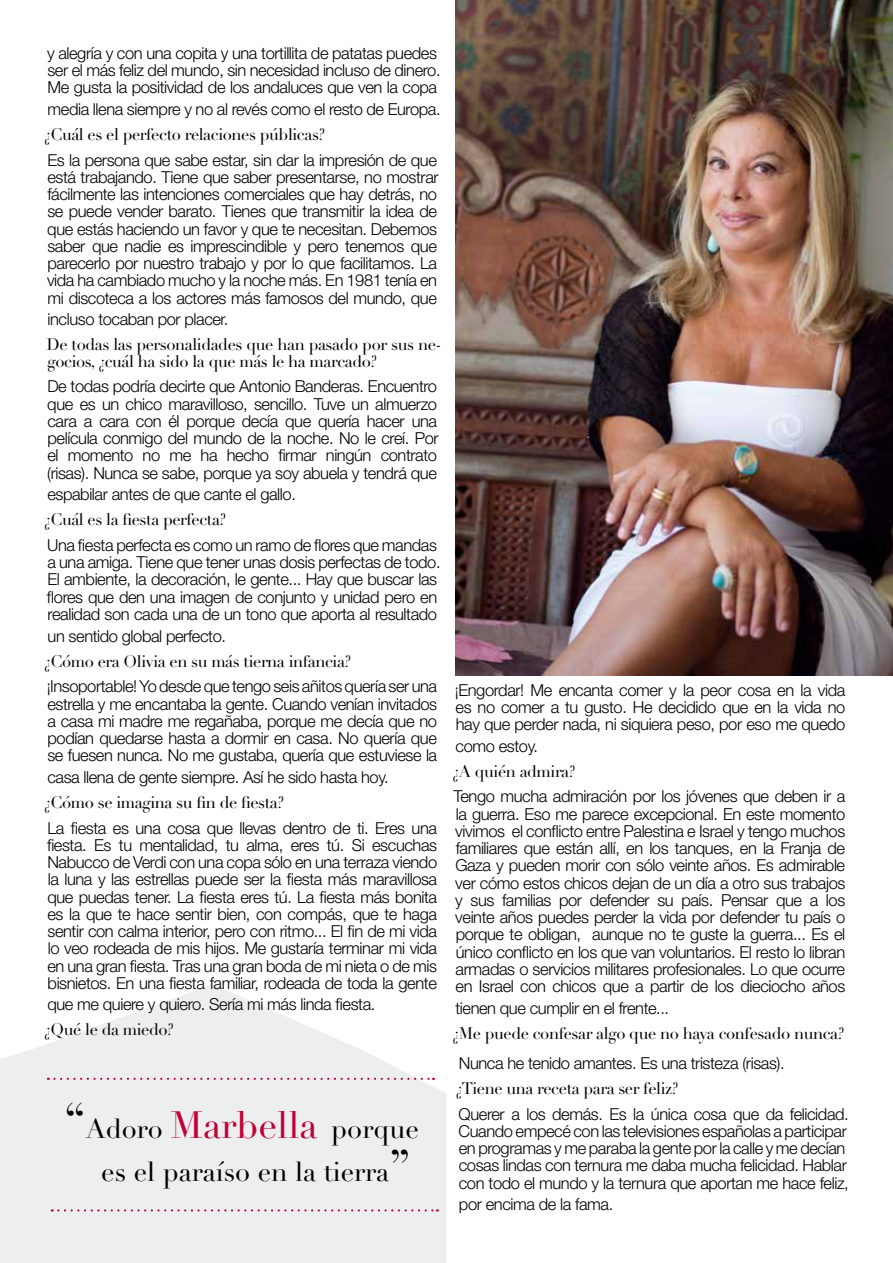
<style>
.page{position:relative;width:893px;height:1263px;background:#fff}
.page>*{position:absolute;margin:0;border:0;box-sizing:border-box;transform-origin:0 0}
.t1{font:27px/43.2px "Didot LT Std";color:#000;text-align:right}
.t2{font:300 16.5px/17.2px "Helvetica Neue LT Std";letter-spacing:-.025em;color:#000;text-align:justify}
.t3{font:16.5px/16.5px "Didot LT Std";letter-spacing:-.025em;color:#000}
.s1{font-size:48.6px}
.s2{font-size:37.5px;color:#bf0235}
</style>
<div class="page">
<svg style="left:0;top:985px;width:446px;height:278px;fill:#edeeef"></svg>
<img style="left:455px;top:0;width:438px;height:675px">
<svg style="left:48px;top:1078px;width:386px;height:2px"></svg>
<svg style="left:52px;top:1209px;width:386px;height:2px"></svg>
<p class="t2" style="left:47px;top:44px;width:395px;text-align:left">y alegría y con una copita y una tortillita de patatas puedes ser el más feliz del mundo, sin necesidad incluso de dinero.<br>Me gusta la positividad de los andaluces que ven la copa</p>
<p class="t2" style="left:48px;top:100px;width:395px">media llena siempre y no al revés como el resto de Europa.</p>
<p class="t3" style="left:44px;top:126px;width:283px">¿Cuál es el perfecto relaciones públicas?</p>
<p class="t2" style="left:47px;top:151px;width:393px">Es la persona que sabe estar, sin dar la impresión de que está trabajando. Tiene que saber presentarse, no mostrar fácilmente las intenciones comerciales que hay detrás, no se puede vender barato. Tienes que transmitir la idea de que estás haciendo un favor y que te necesitan. Debemos saber que nadie es imprescindible y pero tenemos que parecerlo por nuestro trabajo y por lo que facilitamos. La vida ha cambiado mucho y la noche más. En 1981 tenía en mi discoteca a los actores más famosos del mundo, que</p>
<p class="t2" style="left:48px;top:310px;width:182px">incluso tocaban por placer.</p>
<p class="t3" style="left:46px;top:337px;width:397px">De todas las personalidades que han pasado por sus ne&shy;gocios, ¿cuál ha sido la que más le ha marcado?</p>
<p class="t2" style="left:47px;top:378px;width:393px">De todas podría decirte que Antonio Banderas. Encuentro que es un chico maravilloso, sencillo. Tuve un almuerzo cara a cara con él porque decía que quería hacer una película conmigo del mundo de la noche. No le creí. Por el momento no me ha hecho firmar ningún contrato (risas). Nunca se sabe, porque ya soy abuela y tendrá que</p>
<p class="t2" style="left:47px;top:485px;width:250px">espabilar antes de que cante el gallo.</p>
<p class="t3" style="left:44px;top:512px;width:184px">¿Cuál es la fiesta perfecta?</p>
<p class="t2" style="left:47px;top:536px;width:395px;text-align:left">Una fiesta perfecta es como un ramo de flores que mandas a una amiga. Tiene que tener unas dosis perfectas de todo.<br>El ambiente, la decoración, le gente... Hay que buscar las flores que den una imagen de conjunto y unidad pero en realidad son cada una de un tono que aporta al resultado</p>
<p class="t2" style="left:48px;top:627px;width:180px">un sentido global perfecto.</p>
<p class="t3" style="left:44px;top:653px;width:309px">¿Cómo era Olivia en su más tierna infancia?</p>
<p class="t2" style="left:47px;top:677px;width:392px">¡Insoportable! Yo desde que tengo seis añitos quería ser una estrella y me encantaba la gente. Cuando venían invitados a casa mi madre me regañaba, porque me decía que no podían quedarse hasta a dormir en casa. No quería que se fuesen nunca. No me gustaba, quería que estuviese la</p>
<p class="t2" style="left:47px;top:768px;width:343px">casa llena de gente siempre. Así he sido hasta hoy.</p>
<p class="t3" style="left:44px;top:794px;width:241px">¿Cómo se imagina su fin de fiesta?</p>
<p class="t2" style="left:47px;top:819px;width:392px">La fiesta es una cosa que llevas dentro de ti. Eres una fiesta. Es tu mentalidad, tu alma, eres tú. Si escuchas Nabucco de Verdi con una copa sólo en una terraza viendo la luna y las estrellas puede ser la fiesta más maravillosa que puedas tener. La fiesta eres tú. La fiesta más bonita es la que te hace sentir bien, con compás, que te haga sentir con calma interior, pero con ritmo... El fin de mi vida lo veo rodeada de mis hijos. Me gustaría terminar mi vida en una gran fiesta. Tras una gran boda de mi nieta o de mis bisnietos. En una fiesta familiar, rodeada de toda la gente</p>
<p class="t2" style="left:47px;top:995px;width:330px">que me quiere y quiero. Sería mi más linda fiesta.</p>
<p class="t3" style="left:44px;top:1022px;width:131px">¿Qué le da miedo?</p>
<h1 class="t1" style="left:64px;top:1107px;width:356px"><span class="s1">“</span>Adoro <span class="s2">Marbella</span> porque es el paraíso en la tierra<span class="s1">”</span></h1>
<p class="t2" style="left:455px;top:681px;width:392px">¡Engordar! Me encanta comer y la peor cosa en la vida es no comer a tu gusto. He decidido que en la vida no hay que perder nada, ni siquiera peso, por eso me quedo</p>
<p class="t2" style="left:456px;top:737px;width:84px">como estoy.</p>
<p class="t3" style="left:452px;top:763px;width:125px">¿A quién admira?</p>
<p class="t2" style="left:453px;top:787px;width:393px">Tengo mucha admiración por los jóvenes que deben ir a la guerra. Eso me parece excepcional. En este momento vivimos el conflicto entre Palestina e Israel y tengo muchos familiares que están allí, en los tanques, en la Franja de Gaza y pueden morir con sólo veinte años. Es admirable ver cómo estos chicos dejan de un día a otro sus trabajos y sus familias por defender su país. Pensar que a los veinte años puedes perder la vida por defender tu país o porque te obligan, aunque no te guste la guerra... Es el único conflicto en los que van voluntarios. El resto lo libran armadas o servicios militares profesionales. Lo que ocurre en Israel con chicos que a partir de los dieciocho años</p>
<p class="t2" style="left:455px;top:999px;width:215px">tienen que cumplir en el frente...</p>
<p class="t3" style="left:452px;top:1025px;width:393px">¿Me puede confesar algo que no haya confesado nunca?</p>
<p class="t2" style="left:459px;top:1054px;width:327px">Nunca he tenido amantes. Es una tristeza (risas).</p>
<p class="t3" style="left:456px;top:1080px;width:224px">¿Tiene una receta para ser feliz?</p>
<p class="t2" style="left:458px;top:1105px;width:392px;text-align:left">Querer a los demás. Es la única cosa que da felicidad.<br>Cuando empecé con las televisiones españolas a participar en programas y me paraba la gente por la calle y me decían cosas lindas con ternura me daba mucha felicidad. Hablar con todo el mundo y la ternura que aportan me hace feliz,</p>
<p class="t2" style="left:459px;top:1195px;width:156px">por encima de la fama.</p>
</div>
